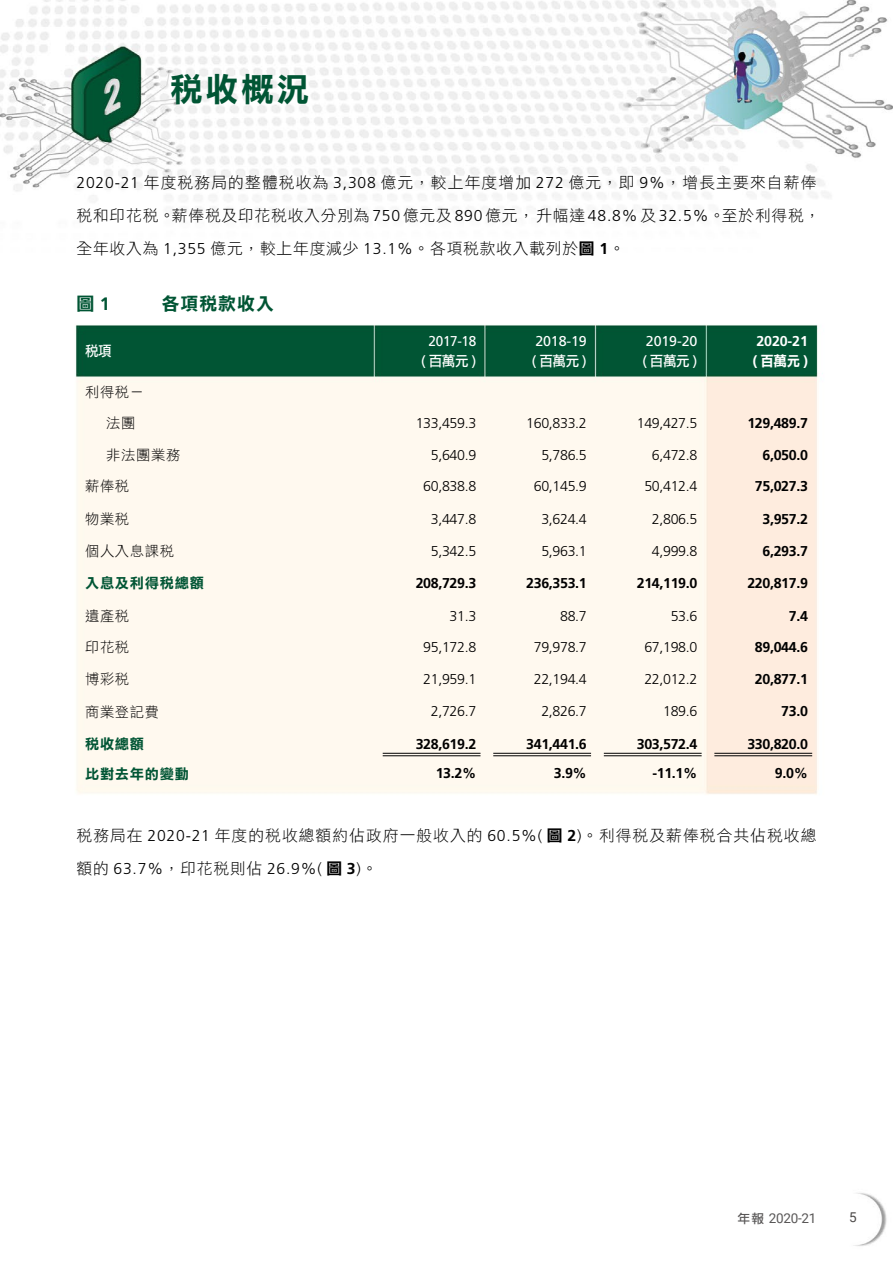
<style>
.page{position:relative;width:893px;height:1263px;background:#fff}
.page>*{position:absolute;margin:0;border:0;box-sizing:border-box;transform-origin:0 0}
.t1{font:33px "DF Li Hei HK W7";color:#005534}
.t2{font:18px "DF Li Hei HK W7";letter-spacing:.05em;color:#005534}
.t3{font:15.75px/33px "DF Li Hei HK W3";letter-spacing:.065em;color:#000}
.t4{font:300 15.75px "Frutiger";color:#000}
.t5{font:300 14.25px "Frutiger";letter-spacing:-.025em;color:#000}
.t6{font:700 14.25px "Frutiger";letter-spacing:-.025em;color:#000}
.t7{font:14.25px/31.2px "DF Li Hei HK W3";letter-spacing:.05em;color:#000}
.t8{font:14.25px "DF Li Hei HK W7";letter-spacing:.05em;color:#005534}
.t9{font:14.25px "DF Li Hei HK W5";letter-spacing:-.025em;color:#fff;scale:.95 1}
.t10{font:14.25px "Frutiger";letter-spacing:-.01em;color:#fff}
.t11{font:14.25px "Frutiger";letter-spacing:-.01em;color:#fff;scale:.95 1}
.t12{font:700 14.25px "Frutiger";letter-spacing:-.01em;color:#fff}
.t13{font:14.25px "DF Li Hei HK W7";color:#fff;scale:.95 1}
.t14{font:13.5px "Roboto";letter-spacing:-.02em;color:#595757}
.t15{font:13.5px "Roboto";color:#4c4948}
.s1{font-family:"Frutiger";font-weight:300}
.s2{font-family:"DF Li Hei HK W7"}
.s3{font-family:"Frutiger";font-weight:700}
.s4{font-family:"Frutiger"}
.s5{font-family:"DF Li Hei HK W3";font-weight:400}
.s6{font-family:"DF Li Hei HK W7";font-weight:400}
.s7{font-weight:700}
.s8{font-family:"DF Li Hei HK W5";font-size:12.75px}
</style>
<div class="page">
<img style="left:0;top:0;width:893px;height:1246px">
<hr style="left:383px;top:753px;width:97px;height:1px;background:#000">
<hr style="left:383px;top:755px;width:97px;height:1px;background:#000">
<hr style="left:493px;top:753px;width:98px;height:1px;background:#000">
<hr style="left:493px;top:755px;width:98px;height:1px;background:#000">
<hr style="left:604px;top:753px;width:98px;height:1px;background:#000">
<hr style="left:604px;top:755px;width:98px;height:1px;background:#000">
<hr style="left:714px;top:753px;width:98px;height:1px;background:#000">
<hr style="left:714px;top:755px;width:98px;height:1px;background:#000">
<h1 class="t1" style="left:170px;top:71px;width:141px">稅收概況</h1>
<p class="t3" style="left:77px;top:165px;width:745px"><span class="s1">2020-21</span> 年度稅務局的整體稅收為 <span class="s1">3,308</span> 億元，較上年度增加 <span class="s1">272</span> 億元，即 <span class="s1">9%</span>，增長主要來自薪俸稅和印花稅。薪俸稅及印花稅收入分別為 <span class="s1">750</span> 億元及 <span class="s1">890</span> 億元，升幅達 <span class="s1">48.8%</span> 及 <span class="s1">32.5%</span>。至於利得稅，全年收入為 <span class="s1">1,355</span> 億元，較上年度減少 <span class="s1">13.1%</span>。各項稅款收入載列於<span class="s2">圖</span> <span class="s3">1</span>。</p>
<p class="t2" style="left:77px;top:294px;width:35px">圖 <span class="s3">1</span></p>
<p class="t2" style="left:162px;top:294px;width:114px">各項稅款收入</p>
<p class="t9" style="left:85px;top:343px;width:30px">稅項</p>
<p class="t12" style="left:756px;top:333px;width:53px">2020-21</p>
<p class="t13" style="left:753px;top:353px;width:59px"><span class="s3">(</span> 百萬元 <span class="s3">)</span></p>
<p class="t10" style="left:535px;top:333px;width:53px">2018-19</p>
<p class="t9" style="left:532px;top:353px;width:59px"><span class="s4">(</span> 百萬元 <span class="s4">)</span></p>
<p class="t10" style="left:646px;top:333px;width:53px">2019-20</p>
<p class="t9" style="left:642px;top:353px;width:59px"><span class="s4">(</span> 百萬元 <span class="s4">)</span></p>
<p class="t11" style="left:429px;top:333px;width:52px">2017-18</p>
<p class="t9" style="left:421px;top:353px;width:59px"><span class="s4">(</span> 百萬元 <span class="s4">)</span></p>
<p class="t7" style="left:106px;top:376px;width:39px;text-indent:-21px">利得稅－法團</p>
<p class="t5" style="left:416px;top:415px;width:62px">133,459.3</p>
<p class="t5" style="left:526px;top:415px;width:62px">160,833.2</p>
<p class="t5" style="left:637px;top:415px;width:62px">149,427.5</p>
<p class="t6" style="left:747px;top:415px;width:62px">129,489.7</p>
<p class="t7" style="left:106px;top:439px;width:76px">非法團業務</p>
<p class="t5" style="left:431px;top:446px;width:47px">5,640.9</p>
<p class="t5" style="left:541px;top:446px;width:47px">5,786.5</p>
<p class="t5" style="left:652px;top:446px;width:47px">6,472.8</p>
<p class="t6" style="left:762px;top:446px;width:47px">6,050.0</p>
<p class="t7" style="left:85px;top:470px;width:46px">薪俸稅</p>
<p class="t5" style="left:423px;top:478px;width:54px">60,838.8</p>
<p class="t5" style="left:534px;top:478px;width:54px">60,145.9</p>
<p class="t5" style="left:644px;top:478px;width:54px">50,412.4</p>
<p class="t6" style="left:755px;top:478px;width:54px">75,027.3</p>
<p class="t7" style="left:85px;top:503px;width:46px">物業稅</p>
<p class="t5" style="left:431px;top:511px;width:47px">3,447.8</p>
<p class="t5" style="left:541px;top:511px;width:47px">3,624.4</p>
<p class="t5" style="left:652px;top:511px;width:47px">2,806.5</p>
<p class="t6" style="left:762px;top:510px;width:47px">3,957.2</p>
<p class="t7" style="left:85px;top:535px;width:91px">個人入息課稅</p>
<p class="t5" style="left:431px;top:543px;width:47px">5,342.5</p>
<p class="t5" style="left:541px;top:543px;width:47px">5,963.1</p>
<p class="t5" style="left:652px;top:543px;width:47px">4,999.8</p>
<p class="t6" style="left:762px;top:543px;width:47px">6,293.7</p>
<p class="t8" style="left:85px;top:575px;width:120px">入息及利得稅總額</p>
<p class="t6" style="left:416px;top:575px;width:62px">208,729.3</p>
<p class="t6" style="left:526px;top:575px;width:62px">236,353.1</p>
<p class="t6" style="left:637px;top:575px;width:62px">214,119.0</p>
<p class="t6" style="left:747px;top:575px;width:62px">220,817.9</p>
<p class="t7" style="left:85px;top:600px;width:46px">遺產稅</p>
<p class="t5" style="left:450px;top:607px;width:28px">31.3</p>
<p class="t5" style="left:560px;top:607px;width:28px">88.7</p>
<p class="t5" style="left:671px;top:607px;width:28px">53.6</p>
<p class="t6" style="left:789px;top:607px;width:21px">7.4</p>
<p class="t7" style="left:85px;top:631px;width:46px">印花稅</p>
<p class="t5" style="left:423px;top:639px;width:54px">95,172.8</p>
<p class="t5" style="left:534px;top:639px;width:54px">79,978.7</p>
<p class="t5" style="left:644px;top:639px;width:54px">67,198.0</p>
<p class="t6" style="left:755px;top:639px;width:54px">89,044.6</p>
<p class="t7" style="left:85px;top:663px;width:46px">博彩稅</p>
<p class="t5" style="left:423px;top:671px;width:54px">21,959.1</p>
<p class="t5" style="left:534px;top:671px;width:54px">22,194.4</p>
<p class="t5" style="left:644px;top:671px;width:54px">22,012.2</p>
<p class="t6" style="left:755px;top:671px;width:54px">20,877.1</p>
<p class="t7" style="left:85px;top:696px;width:76px">商業登記費</p>
<p class="t5" style="left:431px;top:703px;width:47px">2,726.7</p>
<p class="t5" style="left:541px;top:703px;width:47px">2,826.7</p>
<p class="t5" style="left:663px;top:703px;width:36px">189.6</p>
<p class="t6" style="left:781px;top:703px;width:28px">73.0</p>
<p class="t8" style="left:85px;top:736px;width:61px">稅收總額</p>
<p class="t6" style="left:416px;top:735px;width:62px">328,619.2</p>
<p class="t6" style="left:526px;top:735px;width:62px">341,441.6</p>
<p class="t6" style="left:637px;top:735px;width:62px">303,572.4</p>
<p class="t6" style="left:747px;top:735px;width:62px">330,820.0</p>
<p class="t8" style="left:85px;top:766px;width:106px">比對去年的變動</p>
<p class="t6" style="left:436px;top:765px;width:42px">13.2%</p>
<p class="t6" style="left:554px;top:765px;width:34px">3.9%</p>
<p class="t6" style="left:652px;top:765px;width:46px">-11.1%</p>
<p class="t6" style="left:775px;top:765px;width:34px">9.0%</p>
<p class="t3" style="left:77px;top:818px;width:741px">稅務局在 <span class="s1">2020-21</span> 年度的稅收總額約佔政府一般收入的 <span class="s1">60.5%(</span> <span class="s2">圖</span> <span class="s3">2</span><span class="s1">)</span>。利得稅及薪俸稅合共佔稅收總</p>
<p class="t4" style="left:77px;top:859px;width:302px"><span class="s5">額的</span> 63.7%<span class="s5">，印花稅則佔</span> 26.9%( <span class="s6">圖</span> <span class="s7">3</span>)<span class="s5">。</span></p>
<p class="t14" style="left:738px;top:1209px;width:80px"><span class="s8">年報</span> 2020-21</p>
<p class="t15" style="left:849px;top:1208px;width:9px">5</p>
</div>
